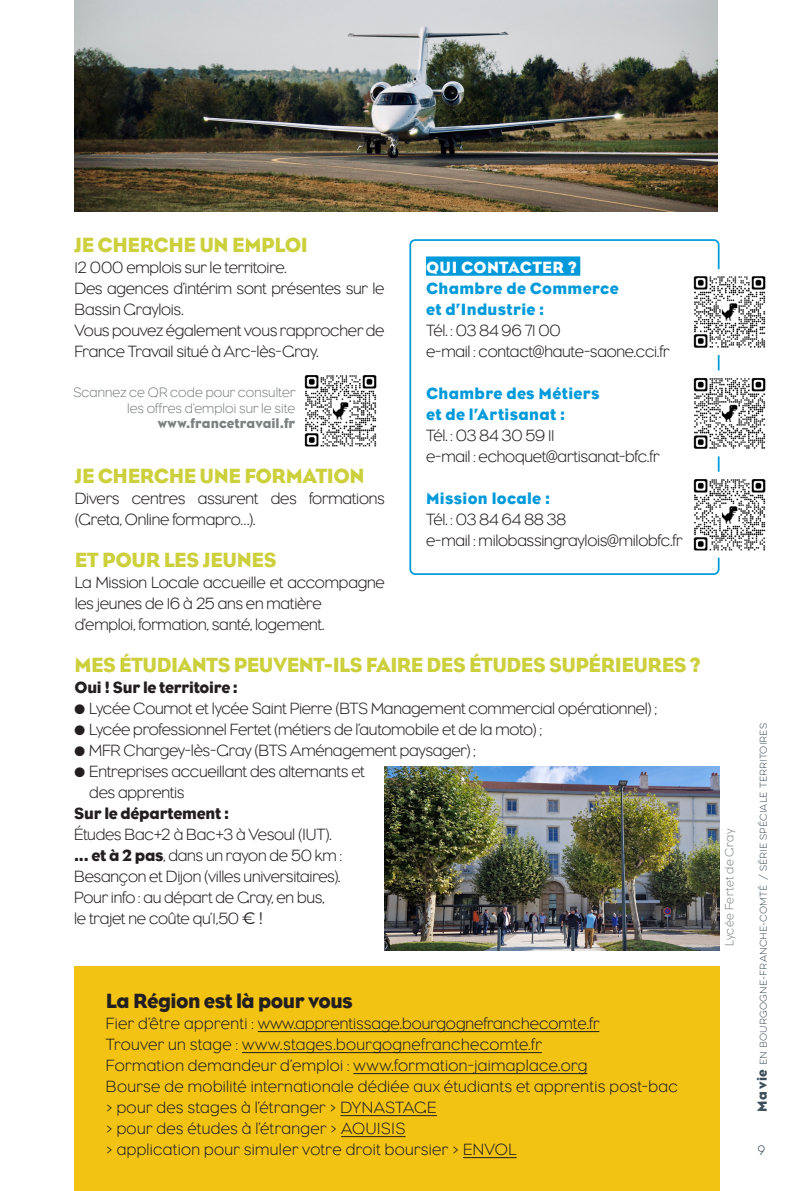
<style>
.page{position:relative;width:794px;height:1191px;background:#fff}
.page>*{position:absolute;margin:0;border:0;box-sizing:border-box;transform-origin:0 0}
.Titres_paragraphes{font:21px "Eagle";letter-spacing:-.02em;color:#ccd03c}
.TEXTE_COURANT{font:21px "Eagle";letter-spacing:-.025em;color:#231f20}
.TEXTE_COURANT-2{font:300 16.62px/21px "Eagle";letter-spacing:-.01em;color:#231f20}
.TEXTE_COURANT-3{font:300 16.62px "Eagle";letter-spacing:.02em;color:#231f20}
.TEXTE_COURANT-4{font:16.62px "Eagle";letter-spacing:.02em;color:#009ada}
.TEXTE_COURANT-5{font:300 16.62px "Eagle";letter-spacing:.025em;color:#231f20}
.TEXTE_COURANT-6{font:16.62px "Eagle";letter-spacing:-.015em;color:#231f20}
.TEXTE_COURANT-7{font:16.62px "Eagle";letter-spacing:.025em;color:#fff}
.TEXTE_COURANT-8{font:300 14px "Eagle";letter-spacing:.005em;color:#7e8182}
.TEXTE_COURANT-9{font:14px "Eagle";letter-spacing:.005em;color:#7e8182}
.TEXTE_COURANT-10{font:300 12.25px "Eagle";letter-spacing:.025em;color:#7e8182}
.t1{font:100 12.25px "Eveleth Clean";color:#3b4d59}
.t2{font:100 8.75px "Eveleth Clean";letter-spacing:.015em;color:#3b4d59}
.s1{font-weight:400}
.s2{font-family:"Montserrat";font-weight:400}
.s3{font-family:"Eagle";font-weight:400;font-size:14px}
</style>
<div class="page">
<div style="left:74px;top:966px;width:646px;height:225px;background:#f3c314"></div>
<hr style="left:258px;top:1031px;width:341px;height:1px;background:#231f20">
<hr style="left:242px;top:1052px;width:300px;height:1px;background:#231f20">
<hr style="left:353px;top:1073px;width:234px;height:1px;background:#231f20">
<hr style="left:340px;top:1115px;width:97px;height:1px;background:#231f20">
<hr style="left:341px;top:1136px;width:64px;height:1px;background:#231f20">
<hr style="left:463px;top:1157px;width:53px;height:1px;background:#231f20">
<img style="left:384px;top:766px;width:335px;height:184px">
<img style="left:75px;top:0;width:643px;height:211px">
<div style="left:426px;top:256px;width:154px;height:20px;background:#009ada"></div>
<div style="left:409px;top:239px;width:310px;height:336px;border:2px solid #009ada;border-radius:5px"></div>
<img style="left:693px;top:277px;width:72px;height:70px">
<div style="left:685px;top:269px;width:88px;height:86px;border:7px solid #fff;border-radius:2px"></div>
<img style="left:304px;top:376px;width:72px;height:69px">
<div style="left:296px;top:368px;width:88px;height:85px;border:7px solid #fff;border-radius:2px"></div>
<img style="left:693px;top:378px;width:72px;height:70px">
<div style="left:685px;top:370px;width:88px;height:86px;border:7px solid #fff;border-radius:2px"></div>
<img style="left:693px;top:480px;width:72px;height:69px">
<div style="left:685px;top:472px;width:88px;height:85px;border:7px solid #fff;border-radius:2px"></div>
<p class="Titres_paragraphes" style="left:74px;top:233px;width:235px">JE CHERCHE UN EMPLOI</p>
<p class="TEXTE_COURANT-2" style="left:74px;top:257px;width:214px">12 000 emplois sur le territoire.</p>
<p class="TEXTE_COURANT-2" style="left:74px;top:278px;width:312px">Des agences d’intérim sont présentes sur le<br>Bassin Graylois.</p>
<p class="TEXTE_COURANT-2" style="left:74px;top:320px;width:312px">Vous pouvez également vous rapprocher de<br>France Travail situé à Arc-lès-Gray.</p>
<p class="TEXTE_COURANT-8" style="left:73px;top:384px;width:224px">Scannez ce QR code pour consulter</p>
<p class="TEXTE_COURANT-8" style="left:127px;top:400px;width:170px">les offres d’emploi sur le site</p>
<p class="TEXTE_COURANT-9" style="left:158px;top:416px;width:139px">www.francetravail.fr</p>
<p class="Titres_paragraphes" style="left:74px;top:464px;width:292px">JE CHERCHE UNE FORMATION</p>
<p class="TEXTE_COURANT-2" style="left:75px;top:488px;width:312px">Divers centres assurent des formations (Greta, Online formapro…).</p>
<p class="Titres_paragraphes" style="left:75px;top:548px;width:203px">ET POUR LES JEUNES</p>
<p class="TEXTE_COURANT-2" style="left:75px;top:572px;width:312px">La Mission Locale accueille et accompagne les jeunes de 16 à 25 ans en matière</p>
<p class="TEXTE_COURANT-2" style="left:75px;top:614px;width:251px">d’emploi, formation, santé, logement.</p>
<p class="TEXTE_COURANT-7" style="left:426px;top:258px;width:152px">QUI CONTACTER ?</p>
<p class="TEXTE_COURANT-4" style="left:426px;top:279px;width:194px">Chambre de Commerce</p>
<p class="TEXTE_COURANT-4" style="left:426px;top:300px;width:120px">et d’Industrie :</p>
<p class="TEXTE_COURANT-2" style="left:426px;top:320px;width:136px">Tél. : 03 84 96 71 00</p>
<p class="TEXTE_COURANT-2" style="left:426px;top:341px;width:245px">e-mail : contact@haute-saone.cci.fr</p>
<p class="TEXTE_COURANT-4" style="left:426px;top:384px;width:175px">Chambre des Métiers</p>
<p class="TEXTE_COURANT-4" style="left:426px;top:405px;width:141px">et de l’Artisanat :</p>
<p class="TEXTE_COURANT-2" style="left:426px;top:425px;width:130px">Tél. : 03 84 30 59 11</p>
<p class="TEXTE_COURANT-2" style="left:426px;top:446px;width:235px">e-mail : echoquet@artisanat-bfc.fr</p>
<p class="TEXTE_COURANT-4" style="left:426px;top:489px;width:125px">Mission locale :</p>
<p class="TEXTE_COURANT-2" style="left:426px;top:509px;width:141px">Tél. : 03 84 64 88 38</p>
<p class="TEXTE_COURANT-2" style="left:426px;top:530px;width:258px">e-mail : milobassingraylois@milobfc.fr</p>
<p class="Titres_paragraphes" style="left:74px;top:653px;width:627px">MES ÉTUDIANTS PEUVENT-ILS FAIRE DES ÉTUDES SUPÉRIEURES ?</p>
<p class="TEXTE_COURANT-6" style="left:74px;top:678px;width:165px">Oui ! Sur le territoire :</p>
<p class="TEXTE_COURANT-2" style="left:74px;top:698px;width:584px">• Lycée Cournot et lycée Saint Pierre (BTS Management commercial opérationnel) ;</p>
<p class="TEXTE_COURANT-2" style="left:74px;top:719px;width:469px">• Lycée professionnel Fertet (métiers de l’automobile et de la moto) ;</p>
<p class="TEXTE_COURANT-2" style="left:74px;top:740px;width:403px">• MFR Chargey-lès-Gray (BTS Aménagement paysager) ;</p>
<p class="TEXTE_COURANT-2" style="left:89px;top:761px;width:277px;text-indent:-15px">• Entreprises accueillant des alternants et des apprentis</p>
<p class="TEXTE_COURANT-6" style="left:74px;top:804px;width:156px">Sur le département :</p>
<p class="TEXTE_COURANT-2" style="left:74px;top:824px;width:259px">Études Bac+2 à Bac+3 à Vesoul (IUT).</p>
<p class="TEXTE_COURANT-2" style="left:74px;top:845px;width:269px"><span class="s1">... et à 2 pas</span>, dans un rayon de 50 km :</p>
<p class="TEXTE_COURANT-2" style="left:74px;top:866px;width:268px">Besançon et Dijon (villes universitaires).</p>
<p class="TEXTE_COURANT-2" style="left:74px;top:887px;width:252px">Pour info : au départ de Gray, en bus,</p>
<p class="TEXTE_COURANT-2" style="left:74px;top:908px;width:191px">le trajet ne coûte qu’1,50 <span class="s2">€ !</span></p>
<p class="TEXTE_COURANT" style="left:106px;top:989px;width:249px">La Région est là pour vous</p>
<p class="TEXTE_COURANT-2" style="left:106px;top:1013px;width:495px">Fier d’être apprenti : www.apprentissage.bourgognefranchecomte.fr</p>
<p class="TEXTE_COURANT-3" style="left:106px;top:1035px;width:437px">Trouver un stage : www.stages.bourgognefranchecomte.fr</p>
<p class="TEXTE_COURANT-5" style="left:106px;top:1056px;width:483px">Formation demandeur d’emploi : www.formation-jaimaplace.org</p>
<p class="TEXTE_COURANT-3" style="left:106px;top:1077px;width:574px">Bourse de mobilité internationale dédiée aux étudiants et apprentis post-bac</p>
<p class="TEXTE_COURANT-3" style="left:106px;top:1098px;width:332px">&gt; pour des stages à l’étranger &gt; DYNASTAGE</p>
<p class="TEXTE_COURANT-3" style="left:106px;top:1119px;width:301px">&gt; pour des études à l’étranger &gt; AQUISIS</p>
<p class="TEXTE_COURANT-3" style="left:106px;top:1140px;width:412px">&gt; application pour simuler votre droit boursier &gt; ENVOL</p>
<p class="TEXTE_COURANT-10" style="left:722px;top:945px;width:118px;rotate:-90deg">Lycée Fertet de Gray</p>
<p class="t2" style="left:757px;top:1112px;width:390px;rotate:-90deg"><span class="s3">Ma vie</span> en bourgogne-franche-comté / série spéciale territoires</p>
<p class="t1" style="left:757px;top:1142px;width:9px">9</p>
</div>
